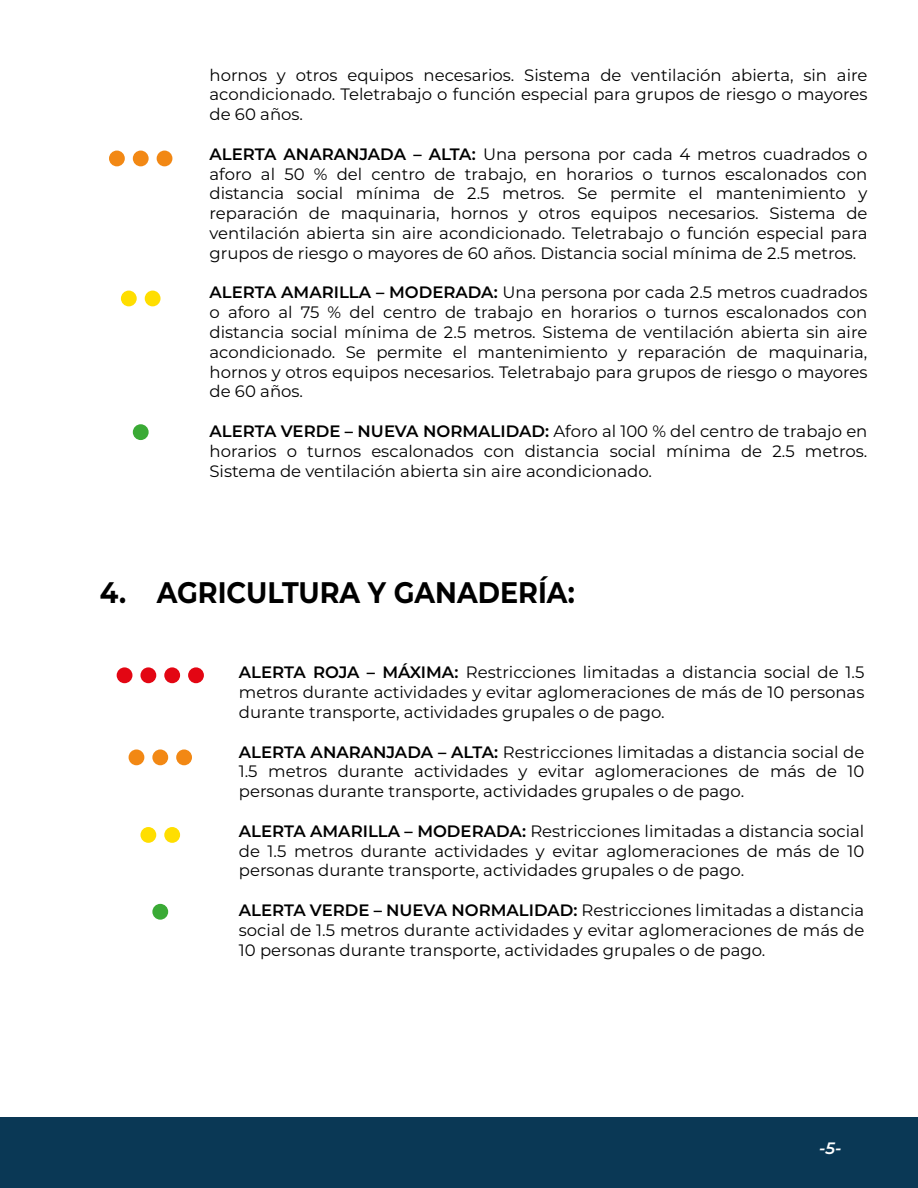
<style>
.page{position:relative;width:918px;height:1188px;background:#fff}
.page>*{position:absolute;margin:0;border:0;box-sizing:border-box;transform-origin:0 0}
.t1{font:700 29.7px "Montserrat";color:#000;scale:.91 1}
.t2{font:16.5px/19.8px "Montserrat";color:#000;text-align:justify}
.t3{font:italic 600 16.5px "Montserrat";color:#fff}
.s1{font-weight:600}
</style>
<div class="page">
<div style="left:0;top:1117px;width:918px;height:71px;background:#0a3855"></div>
<div style="left:133px;top:424px;width:16px;height:16px;background:#3aaa35;border-radius:50%"></div>
<div style="left:121px;top:291px;width:16px;height:15px;background:#ffde00;border-radius:50%"></div>
<div style="left:145px;top:291px;width:16px;height:15px;background:#ffde00;border-radius:50%"></div>
<div style="left:109px;top:151px;width:16px;height:15px;background:#f28814;border-radius:50%"></div>
<div style="left:133px;top:151px;width:16px;height:15px;background:#f28814;border-radius:50%"></div>
<div style="left:157px;top:151px;width:15px;height:15px;background:#f28814;border-radius:50%"></div>
<div style="left:152px;top:904px;width:16px;height:16px;background:#3aaa35;border-radius:50%"></div>
<div style="left:140px;top:827px;width:16px;height:16px;background:#ffde00;border-radius:50%"></div>
<div style="left:164px;top:827px;width:16px;height:16px;background:#ffde00;border-radius:50%"></div>
<div style="left:117px;top:667px;width:15px;height:16px;background:#e30613;border-radius:50%"></div>
<div style="left:140px;top:667px;width:16px;height:16px;background:#e30613;border-radius:50%"></div>
<div style="left:164px;top:667px;width:16px;height:16px;background:#e30613;border-radius:50%"></div>
<div style="left:188px;top:667px;width:16px;height:16px;background:#e30613;border-radius:50%"></div>
<div style="left:129px;top:749px;width:15px;height:16px;background:#f28814;border-radius:50%"></div>
<div style="left:152px;top:749px;width:16px;height:16px;background:#f28814;border-radius:50%"></div>
<div style="left:176px;top:749px;width:16px;height:16px;background:#f28814;border-radius:50%"></div>
<p class="t2" style="left:210px;top:64px;width:660px">hornos y otros equipos necesarios. Sistema de ventilación abierta, sin aire acondicionado. Teletrabajo o función especial para grupos de riesgo o mayores de 60 años.</p>
<p class="t2" style="left:210px;top:144px;width:660px"><span class="s1">ALERTA ANARANJADA – ALTA:</span> Una persona por cada 4 metros cuadrados o aforo al 50 % del centro de trabajo, en horarios o turnos escalonados con distancia social mínima de 2.5 metros. Se permite el mantenimiento y reparación de maquinaria, hornos y otros equipos necesarios. Sistema de ventilación abierta sin aire acondicionado. Teletrabajo o función especial para grupos de riesgo o mayores de 60 años. Distancia social mínima de 2.5 metros.</p>
<p class="t2" style="left:210px;top:282px;width:660px"><span class="s1">ALERTA AMARILLA – MODERADA:</span> Una persona por cada 2.5 metros cuadrados o aforo al 75 % del centro de trabajo en horarios o turnos escalonados con distancia social mínima de 2.5 metros. Sistema de ventilación abierta sin aire acondicionado. Se permite el mantenimiento y reparación de maquinaria, hornos y otros equipos necesarios. Teletrabajo para grupos de riesgo o mayores de 60 años.</p>
<p class="t2" style="left:210px;top:421px;width:659px"><span class="s1">ALERTA VERDE – NUEVA NORMALIDAD:</span> Aforo al 100 % del centro de trabajo en horarios o turnos escalonados con distancia social mínima de 2.5 metros.<br>Sistema de ventilación abierta sin aire acondicionado.</p>
<h1 class="t1" style="left:100px;top:571px;width:523px">4. AGRICULTURA Y GANADERÍA:</h1>
<p class="t2" style="left:239px;top:662px;width:627px"><span class="s1">ALERTA ROJA – MÁXIMA:</span> Restricciones limitadas a distancia social de 1.5 metros durante actividades y evitar aglomeraciones de más de 10 personas durante transporte, actividades grupales o de pago.</p>
<p class="t2" style="left:239px;top:741px;width:627px"><span class="s1">ALERTA ANARANJADA – ALTA:</span> Restricciones limitadas a distancia social de 1.5 metros durante actividades y evitar aglomeraciones de más de 10 personas durante transporte, actividades grupales o de pago.</p>
<p class="t2" style="left:239px;top:821px;width:627px"><span class="s1">ALERTA AMARILLA – MODERADA:</span> Restricciones limitadas a distancia social de 1.5 metros durante actividades y evitar aglomeraciones de más de 10 personas durante transporte, actividades grupales o de pago.</p>
<p class="t2" style="left:239px;top:900px;width:627px"><span class="s1">ALERTA VERDE – NUEVA NORMALIDAD:</span> Restricciones limitadas a distancia social de 1.5 metros durante actividades y evitar aglomeraciones de más de 10 personas durante transporte, actividades grupales o de pago.</p>
<p class="t3" style="left:819px;top:1137px;width:24px">-5-</p>
</div>
